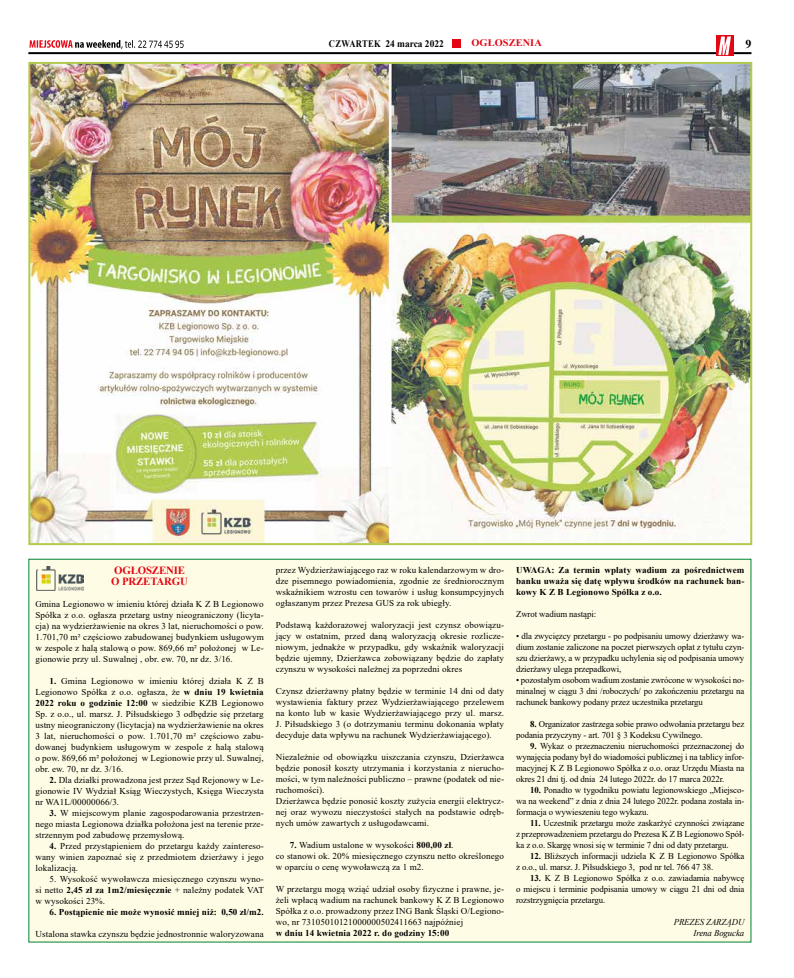
<style>
.page{position:relative;width:794px;height:978px;background:#fff}
.page>*{position:absolute;margin:0;border:0;box-sizing:border-box;transform-origin:0 0}
.t1{font:700 12px "Times New Roman";color:#000}
.t2{font:700 11px/11px "Times New Roman";letter-spacing:-.01em;color:#e30613}
.t3{font:700 10px "Times New Roman";color:#000;scale:.85 1}
.t4{font:700 10px "Times New Roman";letter-spacing:.01em;color:#e30613}
.t5{font:9px/11px "Times New Roman";letter-spacing:.01em;color:#000;text-align:justify}
.t6{font:9px/11px "Times New Roman";letter-spacing:-.01em;color:#000}
.t7{font:700 9px/11px "Times New Roman";letter-spacing:.01em;color:#000;text-align:justify}
.t8{font:italic 9px/11px "Times New Roman";letter-spacing:-.01em;color:#000;text-align:right}
.s1{font-weight:700}
</style>
<div class="page">
<hr style="left:28px;top:52px;width:723px;height:2px;background:#000">
<div style="left:452px;top:39px;width:8px;height:9px;background:#e30613"></div>
<svg style="left:716px;top:35px;width:17px;height:21px"></svg>
<svg style="left:718px;top:37px;width:13px;height:18px"></svg>
<svg style="left:29px;top:40px;width:155px;height:9px"></svg>
<img style="left:31px;top:65px;width:718px;height:477px">
<div style="left:28px;top:62px;width:724px;height:483px;border:2px solid #b2cb4e"></div>
<div style="left:28px;top:559px;width:723px;height:384px;background:#fffce5"></div>
<img style="left:37px;top:566px;width:47px;height:24px">
<p class="t3" style="left:329px;top:37px;width:137px">CZWARTEK 24 marca 2022</p>
<p class="t4" style="left:471px;top:36px;width:72px">OGŁOSZENIA</p>
<h1 class="t1" style="left:745px;top:35px;width:7px">9</h1>
<p class="t2" style="left:111px;top:565px;width:78px">OGŁOSZENIE<br>O PRZETARGU</p>
<p class="t5" style="left:35px;top:599px;width:230px">Gmina Legionowo w imieniu której działa K Z B Legionowo Spółka z o.o. ogłasza przetarg ustny nieograniczony (licyta&shy;cja) na wydzierżawienie na okres 3 lat, nieruchomości o pow.<br>1.701,70 m² częściowo zabudowanej budynkiem usługowym w zespole z halą stalową o pow. 869,66 m² położonej w Le&shy;gionowie przy ul. Suwalnej , obr. ew. 70, nr dz. 3/16.</p>
<p class="t5" style="left:35px;top:676px;width:230px;text-indent:14px"><span class="s1">1.</span> Gmina Legionowo w imieniu której działa K Z B Legionowo Spółka z o.o. ogłasza, że <span class="s1">w dniu 19 kwietnia 2022 roku o godzinie 12:00</span> w siedzibie KZB Legionowo Sp. z o.o., ul. marsz. J. Piłsudskiego 3 odbędzie się przetarg ustny nieograniczony (licytacja) na wydzierżawienie na okres 3 lat, nieruchomości o pow. 1.701,70 m² częściowo zabu&shy;dowanej budynkiem usługowym w zespole z halą stalową o pow. 869,66 m² położonej w Legionowie przy ul. Suwalnej, obr. ew. 70, nr dz. 3/16.</p>
<p class="t5" style="left:35px;top:775px;width:230px;text-indent:14px"><span class="s1">2.</span> Dla działki prowadzona jest przez Sąd Rejonowy w Le&shy;gionowie IV Wydział Ksiąg Wieczystych, Księga Wieczysta nr WA1L/00000066/3.</p>
<p class="t5" style="left:35px;top:808px;width:230px;text-indent:14px"><span class="s1">3.</span> W miejscowym planie zagospodarowania przestrzen&shy;nego miasta Legionowa działka położona jest na terenie prze&shy;strzennym pod zabudowę przemysłową.</p>
<p class="t5" style="left:35px;top:841px;width:230px;text-indent:14px"><span class="s1">4.</span> Przed przystąpieniem do przetargu każdy zaintereso&shy;wany winien zapoznać się z przedmiotem dzierżawy i jego lokalizacją.</p>
<p class="t5" style="left:35px;top:874px;width:230px;text-indent:14px">5. Wysokość wywoławcza miesięcznego czynszu wyno&shy;si netto <span class="s1">2,45 zł za 1m2/miesięcznie</span> + należny podatek VAT w wysokości 23%.</p>
<p class="t7" style="left:50px;top:907px;width:216px">6. Postąpienie nie może wynosić mniej niż: 0,50 zł/m2.</p>
<p class="t5" style="left:35px;top:929px;width:230px">Ustalona stawka czynszu będzie jednostronnie waloryzowana</p>
<p class="t5" style="left:276px;top:564px;width:230px">przez Wydzierżawiającego raz w roku kalendarzowym w dro&shy;dze pisemnego powiadomienia, zgodnie ze średniorocznym wskaźnikiem wzrostu cen towarów i usług konsumpcyjnych ogłaszanym przez Prezesa GUS za rok ubiegły.</p>
<p class="t5" style="left:276px;top:619px;width:230px">Podstawą każdorazowej waloryzacji jest czynsz obowiązu&shy;jący w ostatnim, przed daną waloryzacją okresie rozlicze&shy;niowym, jednakże w przypadku, gdy wskaźnik waloryzacji będzie ujemny, Dzierżawca zobowiązany będzie do zapłaty czynszu w wysokości należnej za poprzedni okres</p>
<p class="t5" style="left:276px;top:685px;width:230px">Czynsz dzierżawny płatny będzie w terminie 14 dni od daty wystawienia faktury przez Wydzierżawiającego przelewem na konto lub w kasie Wydzierżawiającego przy ul. marsz.<br>J. Piłsudskiego 3 (o dotrzymaniu terminu dokonania wpłaty decyduje data wpływu na rachunek Wydzierżawiającego).</p>
<p class="t5" style="left:276px;top:751px;width:230px;text-align:left">Niezależnie od obowiązku uiszczania czynszu, Dzierżawca będzie ponosił koszty utrzymania i korzystania z nierucho&shy;mości, w tym należności publiczno – prawne (podatek od nie&shy;ruchomości).<br>Dzierżawca będzie ponosić koszty zużycia energii elektrycz&shy;nej oraz wywozu nieczystości stałych na podstawie odręb&shy;nych umów zawartych z usługodawcami.</p>
<p class="t5" style="left:276px;top:839px;width:230px;text-align:left;text-indent:14px"><span class="s1">7.</span> Wadium ustalone w wysokości <span class="s1">800,00 zł</span>.<br>co stanowi ok. 20% miesięcznego czynszu netto określonego w oparciu o cenę wywoławczą za 1 m2.</p>
<p class="t5" style="left:276px;top:883px;width:230px">W przetargu mogą wziąć udział osoby fizyczne i prawne, je&shy;żeli wpłacą wadium na rachunek bankowy K Z B Legionowo Spółka z o.o. prowadzony przez ING Bank Śląski O/Legiono&shy;wo, nr 73105010121000000502411663 najpóźniej</p>
<p class="t7" style="left:276px;top:927px;width:175px">w dniu 14 kwietnia 2022 r. do godziny 15:00</p>
<p class="t7" style="left:516px;top:564px;width:230px">UWAGA: Za termin wpłaty wadium za pośrednictwem banku uważa się datę wpływu środków na rachunek ban&shy;kowy K Z B Legionowo Spółka z o.o.</p>
<p class="t6" style="left:516px;top:608px;width:82px">Zwrot wadium nastąpi:</p>
<p class="t5" style="left:516px;top:630px;width:230px">• dla zwycięzcy przetargu - po podpisaniu umowy dzierżawy wa&shy;dium zostanie zaliczone na poczet pierwszych opłat z tytułu czyn&shy;szu dzierżawy, a w przypadku uchylenia się od podpisania umowy dzierżawy ulega przepadkowi,</p>
<p class="t5" style="left:516px;top:674px;width:230px">• pozostałym osobom wadium zostanie zwrócone w wysokości no&shy;minalnej w ciągu 3 dni /roboczych/ po zakończeniu przetargu na rachunek bankowy podany przez uczestnika przetargu</p>
<p class="t6" style="left:516px;top:718px;width:230px;text-indent:14px"><span class="s1">8.</span> Organizator zastrzega sobie prawo odwołania przetargu bez podania przyczyny - art. 701 § 3 Kodeksu Cywilnego.</p>
<p class="t5" style="left:516px;top:740px;width:230px;text-indent:14px"><span class="s1">9.</span> Wykaz o przeznaczeniu nieruchomości przeznaczonej do wynajęcia podany był do wiadomości publicznej i na tablicy infor&shy;macyjnej K Z B Legionowo Spółka z o.o. oraz Urzędu Miasta na okres 21 dni tj. od dnia 24 lutego 2022r. do 17 marca 2022r.</p>
<p class="t5" style="left:516px;top:784px;width:230px;text-indent:14px"><span class="s1">10.</span> Ponadto w tygodniku powiatu legionowskiego „Miejsco&shy;wa na weekend” z dnia z dnia 24 lutego 2022r. podana została in&shy;formacja o wywieszeniu tego wykazu.</p>
<p class="t5" style="left:516px;top:817px;width:230px;text-indent:14px"><span class="s1">11.</span> Uczestnik przetargu może zaskarżyć czynności związane z przeprowadzeniem przetargu do Prezesa K Z B Legionowo Spół&shy;ka z o.o. Skargę wnosi się w terminie 7 dni od daty przetargu.</p>
<p class="t6" style="left:516px;top:850px;width:230px;text-indent:14px"><span class="s1">12.</span> Bliższych informacji udziela K Z B Legionowo Spółka z o.o., ul. marsz. J. Piłsudskiego 3, pod nr tel. 766 47 38.</p>
<p class="t5" style="left:516px;top:872px;width:230px;text-indent:14px"><span class="s1">13.</span> K Z B Legionowo Spółka z o.o. zawiadamia nabywcę o miejscu i terminie podpisania umowy w ciągu 21 dni od dnia rozstrzygnięcia przetargu.</p>
<p class="t8" style="left:673px;top:916px;width:72px">PREZES ZARZĄDU<br>Irena Bogucka</p>
</div>
